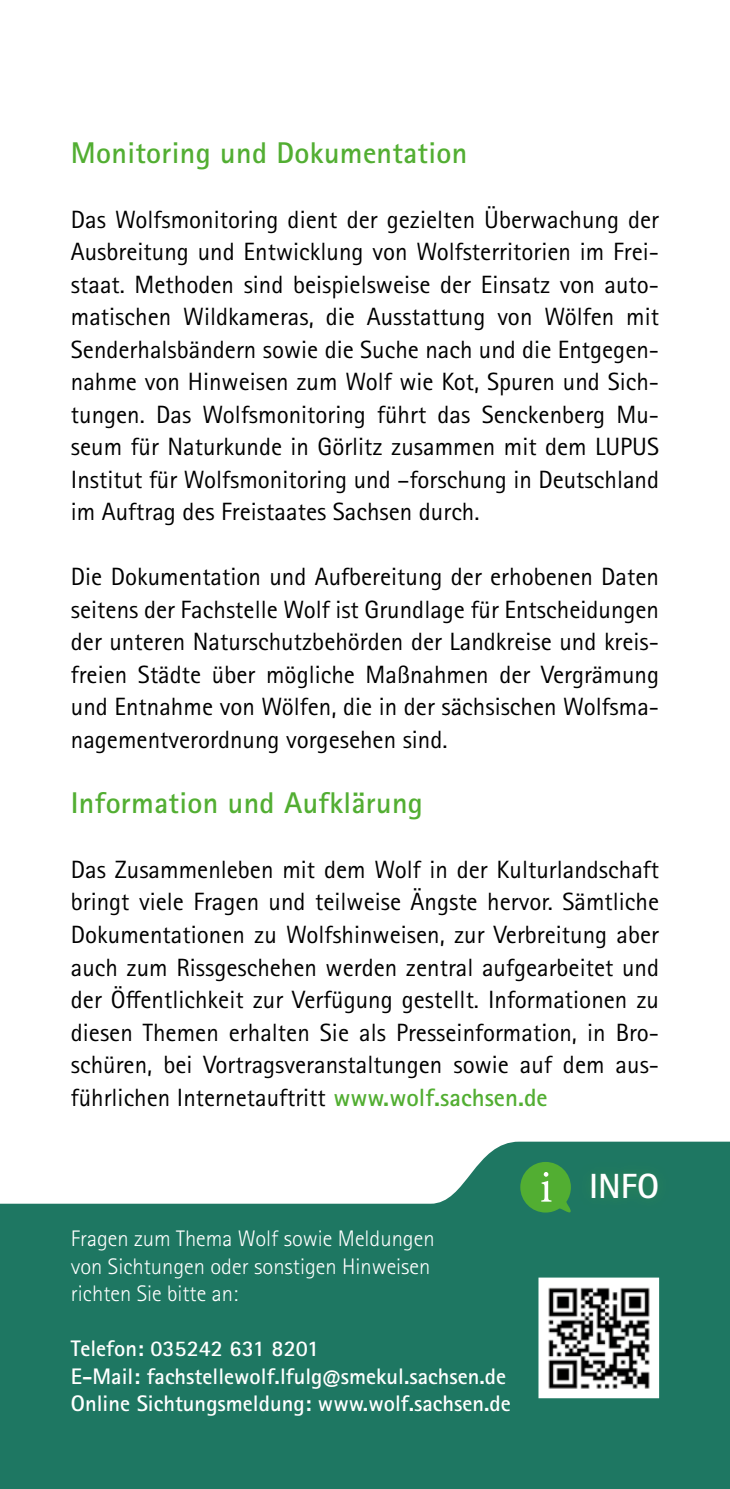
<style>
.page{position:relative;width:730px;height:1489px;background:#fff}
.page>*{position:absolute;margin:0;border:0;box-sizing:border-box;transform-origin:0 0}
.t1{font:700 35px "Rotis Sans Serif Pro";color:#fff}
.H2-Zwischenüberschrift{font:700 30px "Rotis Sans Serif Pro";letter-spacing:.01em;color:#52ae32}
.P-Fliesstext{font:25px/32.5px "Rotis Sans Serif Pro";color:#000;text-align:justify}
.Text_9_11_weiß{font:700 22.5px "Rotis Sans Serif Pro";color:#fff}
.Text_9_11_weiß-2{font:300 22.5px "Rotis Sans Serif Pro";color:#fff}
.s1{font-weight:700;color:#52ae32}
</style>
<div class="page">
<svg style="left:0;top:1141px;width:730px;height:347px;background:#3d8a78"></svg>
<img style="left:545px;top:1284px;width:107px;height:107px">
<div style="left:578px;top:1160px;width:93px;height:50px;background:#207960"></div>
<svg style="left:520px;top:1161px;width:52px;height:52px;background:#4ca445"></svg>
<h2 class="H2-Zwischenüberschrift" style="left:71px;top:133px;width:398px">Monitoring und Dokumentation</h2>
<p class="P-Fliesstext" style="left:71px;top:203px;width:590px">Das Wolfsmonitoring dient der gezielten Überwachung der Ausbreitung und Entwicklung von Wolfsterritorien im Frei&shy;staat. Methoden sind beispielsweise der Einsatz von auto&shy;matischen Wildkameras, die Ausstattung von Wölfen mit Senderhalsbändern sowie die Suche nach und die Entgegen&shy;nahme von Hinweisen zum Wolf wie Kot, Spuren und Sich&shy;tungen. Das Wolfsmonitoring führt das Senckenberg Mu&shy;seum für Naturkunde in Görlitz zusammen mit dem LUPUS Institut für Wolfsmonitoring und –forschung in Deutschland im Auftrag des Freistaates Sachsen durch.</p>
<p class="P-Fliesstext" style="left:71px;top:561px;width:590px">Die Dokumentation und Aufbereitung der erhobenen Daten seitens der Fachstelle Wolf ist Grundlage für Entscheidungen der unteren Naturschutzbehörden der Landkreise und kreis&shy;freien Städte über mögliche Maßnahmen der Vergrämung und Entnahme von Wölfen, die in der sächsischen Wolfsma&shy;nagementverordnung vorgesehen sind.</p>
<h2 class="H2-Zwischenüberschrift" style="left:71px;top:783px;width:353px">Information und Aufklärung</h2>
<p class="P-Fliesstext" style="left:71px;top:853px;width:590px">Das Zusammenleben mit dem Wolf in der Kulturlandschaft bringt viele Fragen und teilweise Ängste hervor. Sämtliche Dokumentationen zu Wolfshinweisen, zur Verbreitung aber auch zum Rissgeschehen werden zentral aufgearbeitet und der Öffentlichkeit zur Verfügung gestellt. Informationen zu diesen Themen erhalten Sie als Presseinformation, in Bro&shy;schüren, bei Vortragsveranstaltungen sowie auf dem aus&shy;führlichen Internetauftritt <span class="s1">www.wolf.sachsen.de</span></p>
<p class="Text_9_11_weiß-2" style="left:71px;top:1225px;width:365px">Fragen zum Thema Wolf sowie Meldungen</p>
<p class="Text_9_11_weiß-2" style="left:71px;top:1252px;width:361px">von Sichtungen oder sonstigen Hinweisen</p>
<p class="Text_9_11_weiß-2" style="left:71px;top:1280px;width:169px">richten Sie bitte an:</p>
<p class="Text_9_11_weiß" style="left:71px;top:1334px;width:250px">Telefon: 035242 631 8201</p>
<p class="Text_9_11_weiß" style="left:71px;top:1361px;width:437px">E-Mail: fachstellewolf.lfulg@smekul.sachsen.de</p>
<p class="Text_9_11_weiß" style="left:71px;top:1389px;width:441px">Online Sichtungsmeldung: www.wolf.sachsen.de</p>
<h1 class="t1" style="left:589px;top:1163px;width:71px">INFO</h1>
</div>
